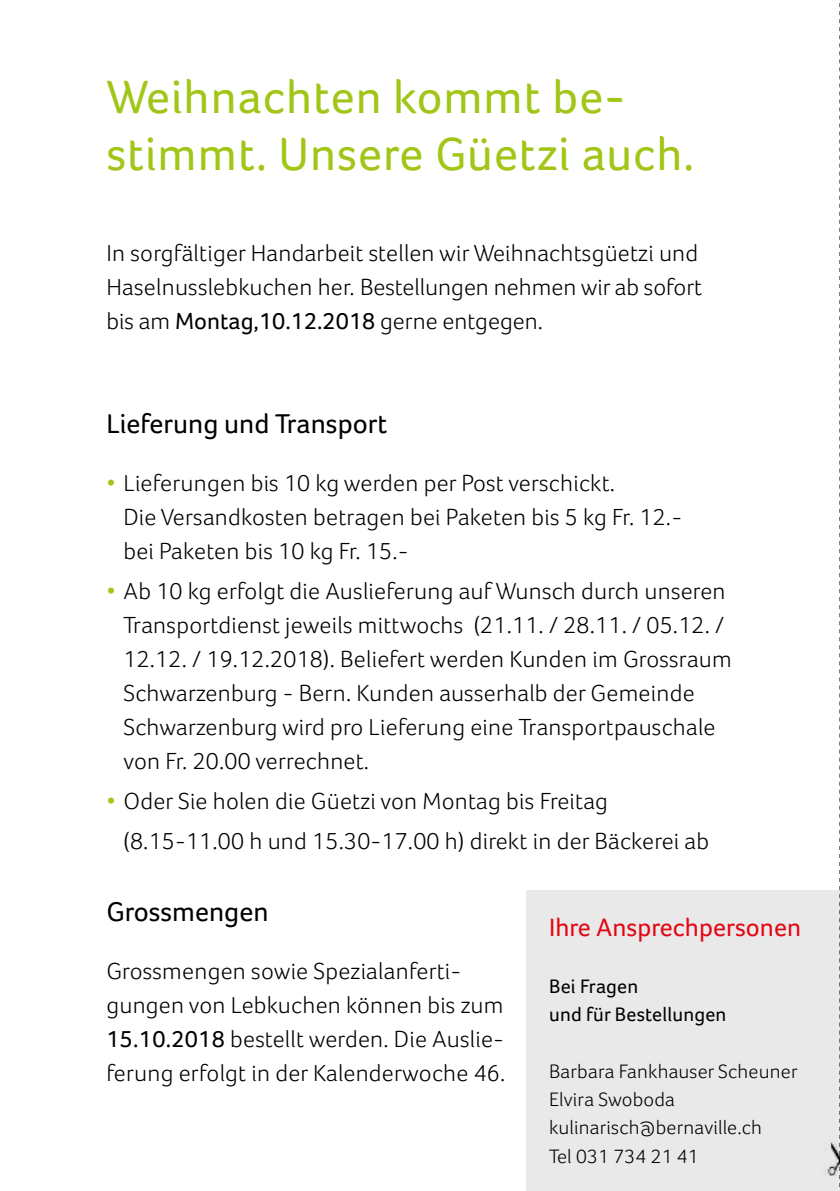
<style>
.page{position:relative;width:840px;height:1191px;background:#fff}
.page>*{position:absolute;margin:0;border:0;box-sizing:border-box;transform-origin:0 0}
.t1{font:48px/56.6px "Foco";letter-spacing:.02em;color:#a2c617}
.t2{font:28px "Foco";color:#000}
.t3{font:26px "Foco";color:#e30613}
.t4{font:300 24px/34px "Foco";letter-spacing:.01em;color:#000}
.t5{font:300 20px/28.4px "Foco";letter-spacing:.01em;color:#000}
.t6{font:20px/28.4px "Foco";letter-spacing:.01em;color:#000}
.s1{font-weight:400}
.s2{color:#a2c617}
</style>
<div class="page">
<div style="left:526px;top:890px;width:313px;height:301px;background:#e9e9e9"></div>
<img style="left:827px;top:1142px;width:12px;height:33px">
<svg style="left:839px;top:3px;width:1px;height:1188px"></svg>
<h1 class="t1" style="left:106px;top:69px;width:589px">Weihnachten kommt be&shy;stimmt. Unsere Güetzi auch.</h1>
<p class="t4" style="left:106px;top:236px;width:597px">In sorgfältiger Handarbeit stellen wir Weihnachtsgüetzi und<br>Haselnusslebkuchen her. Bestellungen nehmen wir ab sofort bis am <span class="s1">Montag,10.12.2018</span> gerne entgegen.</p>
<p class="t2" style="left:106px;top:407px;width:282px">Lieferung und Transport</p>
<p class="t4" style="left:123px;top:466px;width:559px;text-indent:-17px"><span class="s2">•</span> Lieferungen bis 10 kg werden per Post verschickt.<br>Die Versandkosten betragen bei Paketen bis 5 kg Fr. 12.- bei Paketen bis 10 kg Fr. 15.-</p>
<p class="t4" style="left:123px;top:574px;width:609px;text-indent:-17px"><span class="s2">•</span> Ab 10 kg erfolgt die Auslieferung auf Wunsch durch unseren Transportdienst jeweils mittwochs (21.11. / 28.11. / 05.12. / 12.12. / 19.12.2018). Beliefert werden Kunden im Grossraum Schwarzenburg - Bern. Kunden ausserhalb der Gemeinde Schwarzenburg wird pro Lieferung eine Transportpauschale von Fr. 20.00 verrechnet.</p>
<p class="t4" style="left:123px;top:781px;width:587px;line-height:40px;text-indent:-17px"><span class="s2">•</span> Oder Sie holen die Güetzi von Montag bis Freitag (8.15-11.00 h und 15.30-17.00 h) direkt in der Bäckerei ab</p>
<p class="t2" style="left:106px;top:895px;width:163px">Grossmengen</p>
<p class="t4" style="left:106px;top:954px;width:400px">Grossmengen sowie Spezialanferti&shy;gungen von Lebkuchen können bis zum <span class="s1">15.10.2018</span> bestellt werden. Die Auslie&shy;ferung erfolgt in der Kalenderwoche 46.</p>
<p class="t3" style="left:549px;top:912px;width:253px">Ihre Ansprechpersonen</p>
<p class="t6" style="left:549px;top:971px;width:179px">Bei Fragen<br>und für Bestellungen</p>
<p class="t5" style="left:549px;top:1056px;width:250px">Barbara Fankhauser Scheuner<br>Elvira Swoboda kulinarisch@bernaville.ch<br>Tel 031 734 21 41</p>
</div>
